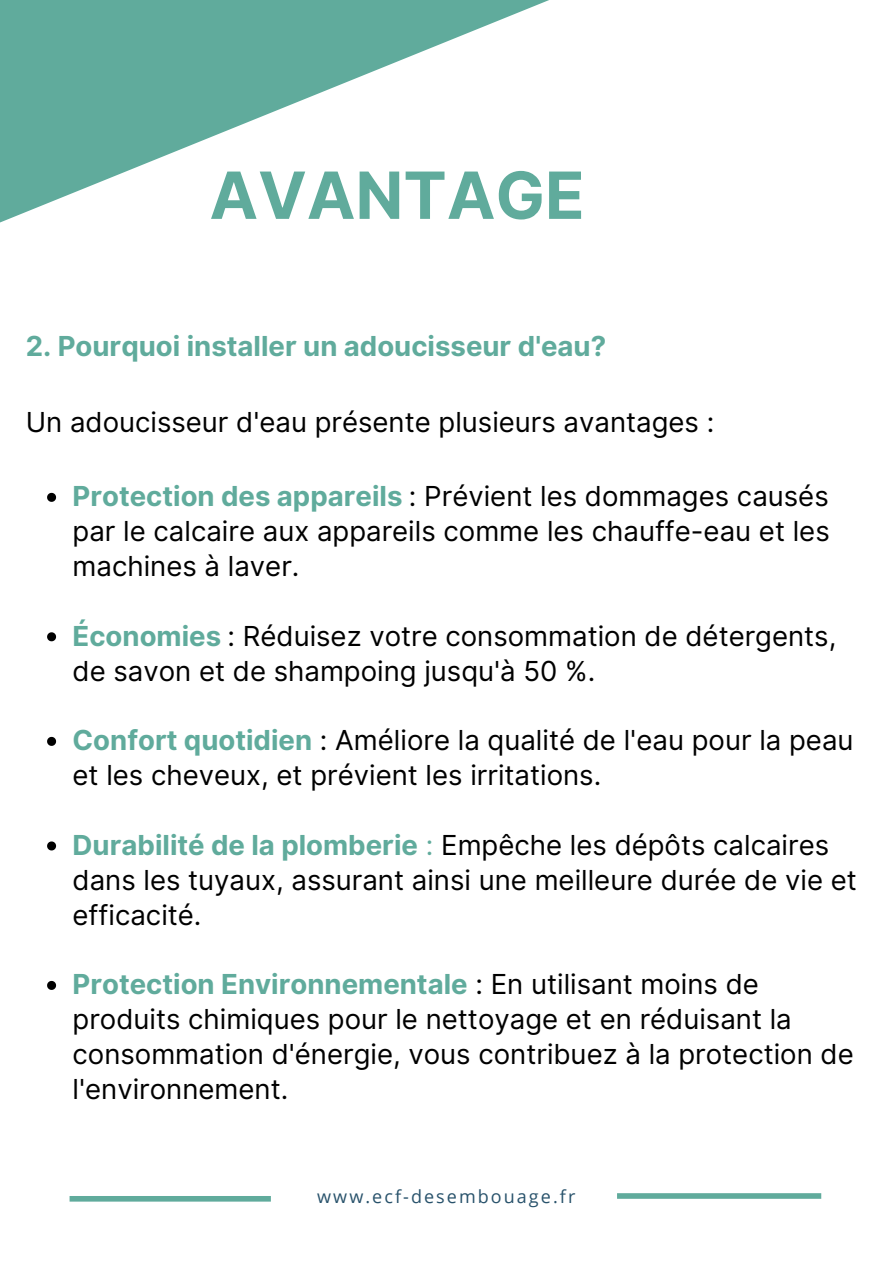
<style>
.page{position:relative;width:893px;height:1264px;background:#fff}
.page>*{position:absolute;margin:0;border:0;box-sizing:border-box;transform-origin:0 0}
.t1{font:700 65.1px "Inter";color:#60ab9c}
.t2{font:27.6px/34.8px "Inter";color:#000}
.t3{font:700 27.6px "Inter";color:#60ab9c}
.t4{font:18px "Open Sans";letter-spacing:.115em;color:#28526b}
.s1{font-weight:700;color:#60ab9c}
.s2{color:#60ab9c}
</style>
<div class="page">
<svg style="left:0;top:0;width:549px;height:742px"></svg>
<svg style="left:47px;top:493px;width:9px;height:9px"></svg>
<svg style="left:47px;top:632px;width:9px;height:9px"></svg>
<svg style="left:47px;top:737px;width:9px;height:9px"></svg>
<svg style="left:47px;top:841px;width:9px;height:9px"></svg>
<svg style="left:47px;top:980px;width:9px;height:9px"></svg>
<div style="left:70px;top:1195px;width:201px;height:6px;background:#60ab9c"></div>
<div style="left:617px;top:1193px;width:204px;height:5px;background:#60ab9c"></div>
<p class="t1" style="left:209px;top:156px;width:377px">AVANTAGE</p>
<p class="t3" style="left:26px;top:329px;width:582px">2. Pourquoi installer un adoucisseur d'eau?</p>
<p class="t2" style="left:26px;top:404px;width:690px">Un adoucisseur d'eau présente plusieurs avantages :</p>
<p class="t2" style="left:73px;top:479px;width:758px;text-align:justify"><span class="s1">Protection des appareils</span> : Prévient les dommages causés par le calcaire aux appareils comme les chauffe-eau et les machines à laver.</p>
<p class="t2" style="left:73px;top:618px;width:765px"><span class="s1">Économies</span> : Réduisez votre consommation de détergents, de savon et de shampoing jusqu'à 50 %.</p>
<p class="t2" style="left:73px;top:723px;width:782px"><span class="s1">Confort quotidien</span> : Améliore la qualité de l'eau pour la peau et les cheveux, et prévient les irritations.</p>
<p class="t2" style="left:73px;top:827px;width:785px"><span class="s1">Durabilité de la plomberie</span> <span class="s2">:</span> Empêche les dépôts calcaires dans les tuyaux, assurant ainsi une meilleure durée de vie et efficacité.</p>
<p class="t2" style="left:73px;top:967px;width:782px"><span class="s1">Protection Environnementale</span> : En utilisant moins de produits chimiques pour le nettoyage et en réduisant la consommation d'énergie, vous contribuez à la protection de l'environnement.</p>
<p class="t4" style="left:317px;top:1183px;width:259px">www.ecf-desembouage.fr</p>
</div>
